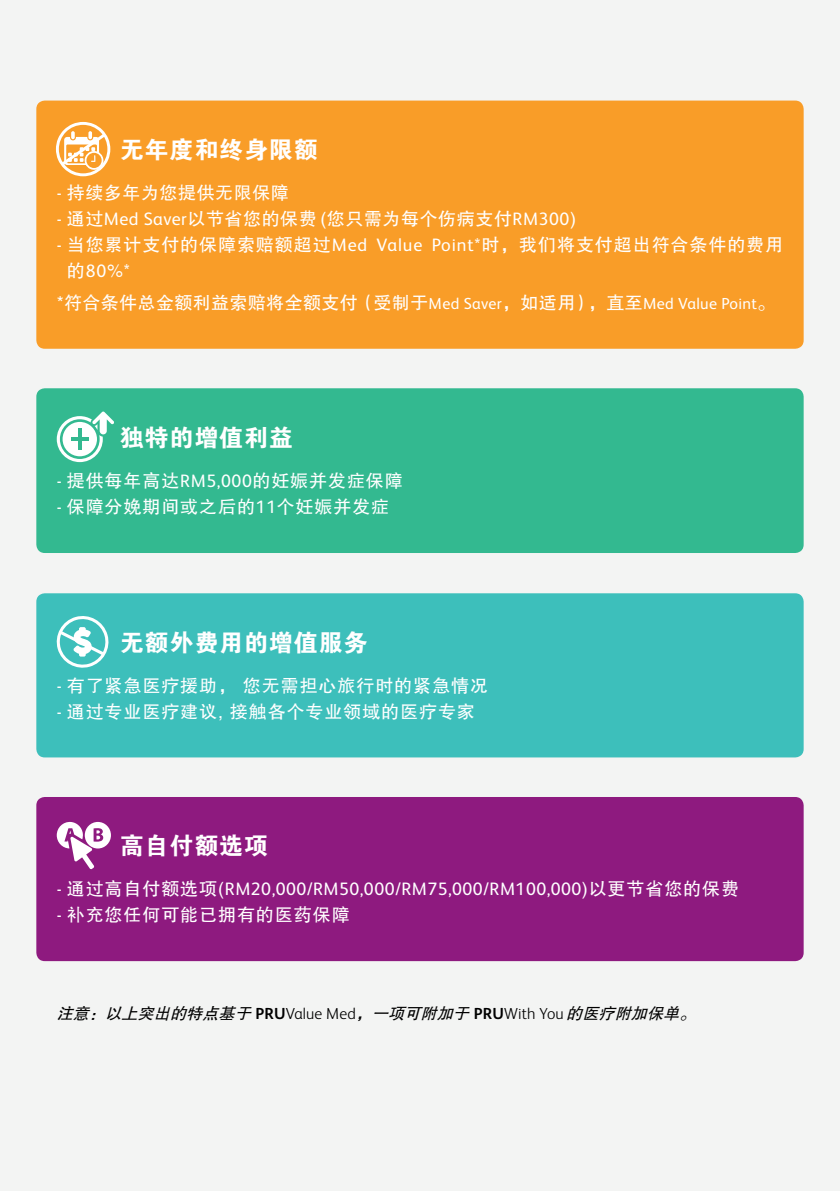
<style>
.page{position:relative;width:840px;height:1191px;background:#fff}
.page>*{position:absolute;margin:0;border:0;box-sizing:border-box;transform-origin:0 0}
.t1{font:24px "FZDHTJW GB1 0";letter-spacing:.035em;color:#fff}
.t2{font:18px "FZHTJW GB1 0";letter-spacing:.05em;color:#fff}
.t3{font:18px "FS Albert Pro";letter-spacing:.025em;color:#fff}
.t4{font:18px "FZHTJW GB1 0";letter-spacing:.02em;color:#fff}
.t5{font:18px "FZHTJW GB1 0";letter-spacing:.03em;color:#fff}
.t6{font:italic 16px "FZHTJW GB1 0";color:#000}
.s1{font-family:"FS Albert Pro"}
.s2{font-family:"FZHTJW GB1 0"}
.s3{font-family:"FS Albert Pro";font-size:16px}
.s4{font-family:"FS Albert Pro";font-weight:700;font-style:normal}
.s5{font-family:"FS Albert Pro";font-weight:300;font-style:normal}
</style>
<div class="page">
<div style="left:0;top:0;width:839px;height:1191px;background:#f3f4f3"></div>
<div style="left:36px;top:101px;width:767px;height:248px;background:#f99d28;border-radius:9px"></div>
<svg style="left:56px;top:122px;width:54px;height:54px"></svg>
<div style="left:36px;top:388px;width:767px;height:165px;background:#33b990;border-radius:9px"></div>
<svg style="left:57px;top:411px;width:57px;height:51px"></svg>
<div style="left:36px;top:797px;width:767px;height:164px;background:#8e1a7f;border-radius:9px"></div>
<svg style="left:57px;top:821px;width:54px;height:48px"></svg>
<div style="left:36px;top:593px;width:767px;height:164px;background:#3dbfbb;border-radius:9px"></div>
<svg style="left:56px;top:616px;width:53px;height:52px"></svg>
<h1 class="t1" style="left:120px;top:136px;width:199px">无年度和终身限额</h1>
<p class="t5" style="left:57px;top:183px;width:233px"><span class="s1">-</span> 持续多年为您提供无限保障</p>
<p class="t5" style="left:57px;top:209px;width:520px"><span class="s1">-</span> 通过<span class="s1">Med Saver</span>以节省您的保费 (您只需为每个伤病支付<span class="s1">RM300</span>)</p>
<p class="t2" style="left:57px;top:235px;width:727px"><span class="s1">-</span> 当您累计支付的保障索赔额超过<span class="s1">Med Value Point*</span>时，我们将支付超出符合条件的费用</p>
<p class="t3" style="left:67px;top:258px;width:64px"><span class="s2">的</span>80<span class="s2">%</span>*</p>
<p class="t4" style="left:57px;top:293px;width:719px">*符合条件总金额利益索赔将全额支付（受制于<span class="s3">Med Saver</span>，如适用），直至<span class="s3">Med Value Point</span>。</p>
<h1 class="t1" style="left:120px;top:424px;width:175px">独特的增值利益</h1>
<p class="t2" style="left:57px;top:471px;width:347px"><span class="s1">-</span> 提供每年高达<span class="s1">RM5,000</span>的妊娠并发症保障</p>
<p class="t2" style="left:57px;top:497px;width:334px"><span class="s1">-</span> 保障分娩期间或之后的<span class="s1">11</span>个妊娠并发症</p>
<h1 class="t1" style="left:120px;top:629px;width:249px">无额外费用的增值服务</h1>
<p class="t2" style="left:57px;top:675px;width:432px"><span class="s1">-</span> 有了紧急医疗援助， 您无需担心旅行时的紧急情况</p>
<p class="t2" style="left:57px;top:701px;width:419px"><span class="s1">-</span> 通过专业医疗建议, 接触各个专业领域的医疗专家</p>
<h1 class="t1" style="left:120px;top:832px;width:150px">高自付额选项</h1>
<p class="t3" style="left:57px;top:876px;width:683px">- <span class="s2">通过高自付额选项(</span>RM20,000/RM50,000/RM75,000/RM100,000<span class="s2">)以更节省您的保费</span></p>
<p class="t2" style="left:57px;top:905px;width:294px"><span class="s1">-</span> 补充您任何可能已拥有的医药保障</p>
<p class="t6" style="left:57px;top:1004px;width:644px">注意：以上突出的特点基于 <span class="s4">P R U</span> <span class="s5">Va l u e M e d</span> ，一项可附加于 <span class="s4">P R U</span> <span class="s5">W i t h Yo u</span> 的医疗附加保单。</p>
</div>
